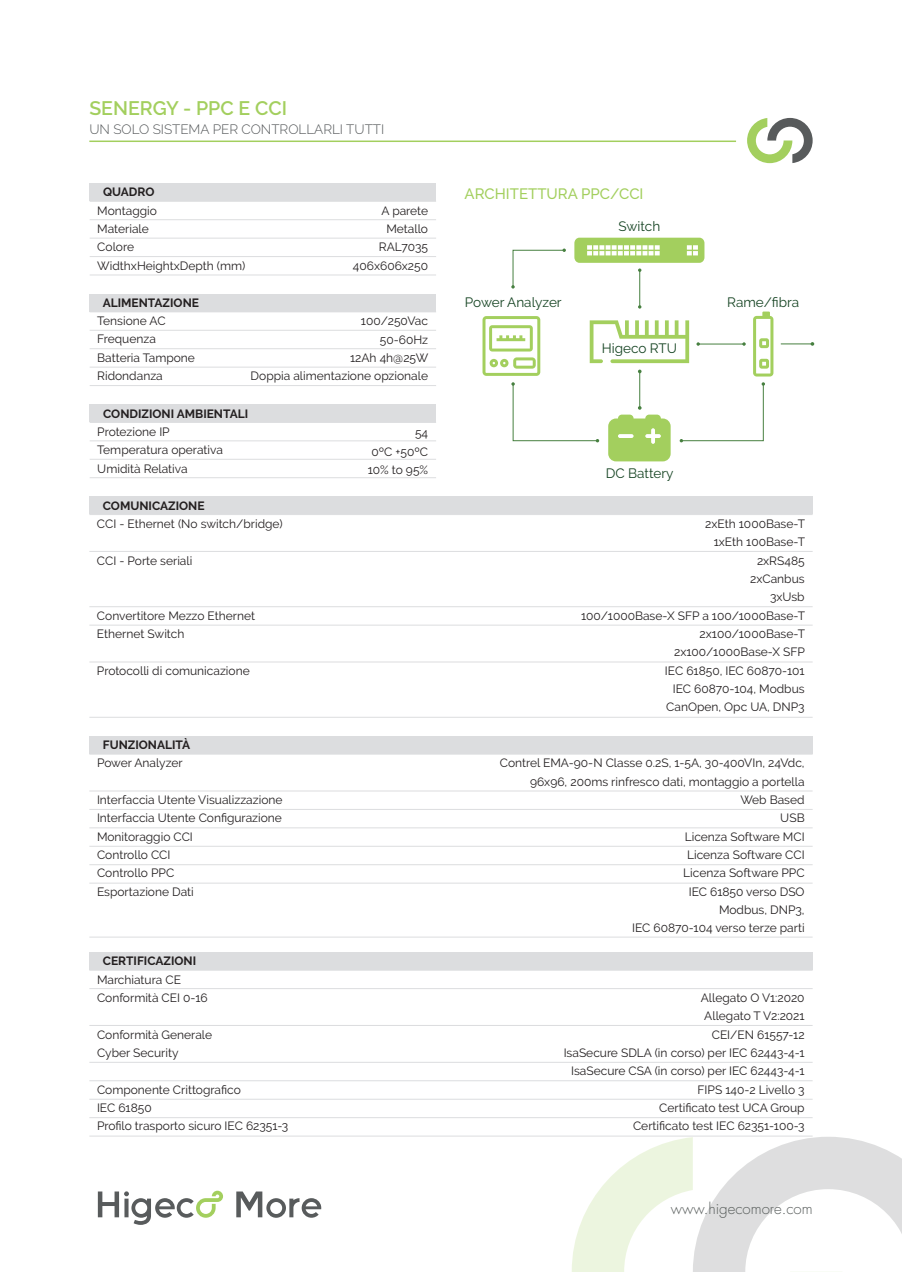
<style>
.page{position:relative;width:902px;height:1272px;background:#fff}
.page>*{position:absolute;margin:0;border:0;box-sizing:border-box;transform-origin:0 0}
.t1{font:600 19.5px "Raleway";color:#a3cf5e}
.t2{font:500 15px "Raleway";color:#a3cf5e}
.t3{font:300 15px "Futura LT";color:#575c5b}
.t4{font:13.5px "Raleway";color:#164423}
.t5{font:300 13.5px "Raleway";color:#545759}
.t6{font:12px/18.3px "Raleway";color:#231f20;text-align:right}
.t7{font:700 12px "Raleway";color:#231f20}
</style>
<div class="page">
<svg style="left:747px;top:118px;width:65px;height:45px"></svg>
<svg style="left:236px;top:1191px;width:85px;height:26px"></svg>
<svg style="left:98px;top:1190px;width:125px;height:34px"></svg>
<hr style="left:89px;top:140px;width:647px;height:2px;background:#a3cf5e">
<div style="left:90px;top:294px;width:346px;height:17px;background:#dcdddf"></div>
<div style="left:90px;top:183px;width:346px;height:18px;background:#dcdddf"></div>
<hr style="left:90px;top:201px;width:346px;height:1px;background:#dcdddf">
<hr style="left:90px;top:219px;width:346px;height:1px;background:#dcdddf">
<hr style="left:90px;top:238px;width:346px;height:1px;background:#dcdddf">
<hr style="left:90px;top:256px;width:346px;height:1px;background:#dcdddf">
<hr style="left:90px;top:422px;width:346px;height:1px;background:#dcdddf">
<hr style="left:90px;top:440px;width:346px;height:1px;background:#dcdddf">
<hr style="left:90px;top:459px;width:346px;height:1px;background:#dcdddf">
<hr style="left:90px;top:477px;width:346px;height:1px;background:#dcdddf">
<hr style="left:89px;top:514px;width:723px;height:1px;background:#dcdddf">
<hr style="left:89px;top:551px;width:723px;height:1px;background:#dcdddf">
<hr style="left:90px;top:311px;width:346px;height:1px;background:#dcdddf">
<hr style="left:90px;top:330px;width:346px;height:1px;background:#dcdddf">
<hr style="left:90px;top:348px;width:346px;height:1px;background:#dcdddf">
<hr style="left:90px;top:367px;width:346px;height:1px;background:#dcdddf">
<hr style="left:90px;top:385px;width:346px;height:1px;background:#dcdddf">
<div style="left:90px;top:404px;width:346px;height:18px;background:#dcdddf"></div>
<hr style="left:89px;top:606px;width:723px;height:1px;background:#dcdddf">
<hr style="left:89px;top:624px;width:723px;height:1px;background:#dcdddf">
<hr style="left:89px;top:661px;width:723px;height:1px;background:#dcdddf">
<hr style="left:89px;top:717px;width:723px;height:1px;background:#dcdddf">
<hr style="left:89px;top:753px;width:723px;height:1px;background:#dcdddf">
<hr style="left:89px;top:809px;width:723px;height:1px;background:#dcdddf">
<hr style="left:89px;top:827px;width:723px;height:1px;background:#dcdddf">
<hr style="left:89px;top:846px;width:723px;height:1px;background:#dcdddf">
<hr style="left:89px;top:864px;width:723px;height:1px;background:#dcdddf">
<div style="left:89px;top:496px;width:723px;height:18px;background:#dcdddf"></div>
<hr style="left:89px;top:969px;width:723px;height:1px;background:#dcdddf">
<hr style="left:89px;top:1135px;width:723px;height:1px;background:#dcdddf">
<hr style="left:89px;top:1025px;width:723px;height:1px;background:#dcdddf">
<hr style="left:89px;top:1061px;width:723px;height:1px;background:#dcdddf">
<hr style="left:89px;top:1080px;width:723px;height:1px;background:#dcdddf">
<div style="left:89px;top:736px;width:723px;height:17px;background:#dcdddf"></div>
<div style="left:89px;top:952px;width:723px;height:17px;background:#dcdddf"></div>
<hr style="left:89px;top:1098px;width:723px;height:1px;background:#dcdddf">
<hr style="left:89px;top:1117px;width:723px;height:1px;background:#dcdddf">
<svg style="left:482px;top:316px;width:58px;height:60px"></svg>
<svg style="left:589px;top:320px;width:100px;height:43px"></svg>
<svg style="left:511px;top:248px;width:55px;height:40px"></svg>
<svg style="left:679px;top:382px;width:86px;height:60px"></svg>
<svg style="left:511px;top:382px;width:88px;height:60px"></svg>
<hr style="left:639px;top:270px;width:1px;height:37px;background:#478040">
<svg style="left:574px;top:238px;width:130px;height:34px"></svg>
<hr style="left:639px;top:371px;width:1px;height:37px;background:#478040">
<svg style="left:608px;top:406px;width:62px;height:55px"></svg>
<hr style="left:780px;top:343px;width:32px;height:1px;background:#478040">
<svg style="left:810px;top:342px;width:4px;height:4px"></svg>
<svg style="left:753px;top:311px;width:20px;height:65px"></svg>
<hr style="left:698px;top:343px;width:46px;height:1px;background:#478040">
<hr style="left:89px;top:790px;width:723px;height:1px;background:#dcdddf">
<hr style="left:90px;top:275px;width:346px;height:1px;background:#dcdddf">
<svg style="left:571px;top:1136px;width:330px;height:135px"></svg>
<hr style="left:89px;top:988px;width:723px;height:1px;background:#dcdddf">
<hr style="left:89px;top:882px;width:723px;height:1px;background:#dcdddf">
<hr style="left:89px;top:936px;width:723px;height:1px;background:#dcdddf">
<p class="t1" style="left:89px;top:97px;width:199px">SENERGY - PPC E CCI</p>
<p class="t5" style="left:89px;top:121px;width:296px">UN SOLO SISTEMA PER CONTROLLARLI TUTTI</p>
<p class="t7" style="left:103px;top:185px;width:53px">QUADRO</p>
<p class="t6" style="left:97px;top:201px;width:61px">Montaggio</p>
<p class="t6" style="left:97px;top:219px;width:53px">Materiale</p>
<p class="t6" style="left:97px;top:238px;width:38px">Colore</p>
<p class="t6" style="left:97px;top:256px;width:150px">WidthxHeightxDepth (mm)</p>
<p class="t7" style="left:103px;top:296px;width:98px">ALIMENTAZIONE</p>
<p class="t6" style="left:97px;top:312px;width:70px">Tensione AC</p>
<p class="t6" style="left:97px;top:330px;width:60px">Frequenza</p>
<p class="t6" style="left:97px;top:348px;width:99px">Batteria Tampone</p>
<p class="t6" style="left:97px;top:367px;width:67px">Ridondanza</p>
<p class="t6" style="left:381px;top:201px;width:48px">A parete</p>
<p class="t6" style="left:386px;top:219px;width:43px">Metallo</p>
<p class="t6" style="left:379px;top:238px;width:51px">RAL7035</p>
<p class="t6" style="left:353px;top:256px;width:77px">406x606x250</p>
<p class="t6" style="left:361px;top:312px;width:69px">100/250Vac</p>
<p class="t6" style="left:380px;top:330px;width:50px">50-60Hz</p>
<p class="t6" style="left:350px;top:348px;width:80px">12Ah 4h@25W</p>
<p class="t6" style="left:250px;top:367px;width:179px">Doppia alimentazione opzionale</p>
<p class="t7" style="left:103px;top:406px;width:147px">CONDIZIONI AMBIENTALI</p>
<p class="t6" style="left:97px;top:422px;width:74px">Protezione IP</p>
<p class="t6" style="left:97px;top:441px;width:127px">Temperatura operativa</p>
<p class="t6" style="left:97px;top:459px;width:92px">Umidità Relativa</p>
<p class="t7" style="left:103px;top:498px;width:103px">COMUNICAZIONE</p>
<p class="t6" style="left:97px;top:514px;width:187px">CCI - Ethernet (No switch/bridge)</p>
<p class="t6" style="left:97px;top:551px;width:97px">CCI - Porte seriali</p>
<p class="t6" style="left:97px;top:606px;width:159px">Convertitore Mezzo Ethernet</p>
<p class="t6" style="left:97px;top:624px;width:89px">Ethernet Switch</p>
<p class="t6" style="left:97px;top:661px;width:154px">Protocolli di comunicazione</p>
<p class="t7" style="left:103px;top:737px;width:89px">FUNZIONALITÀ</p>
<p class="t6" style="left:97px;top:753px;width:87px">Power Analyzer</p>
<p class="t6" style="left:97px;top:790px;width:187px">Interfaccia Utente Visualizzazione</p>
<p class="t6" style="left:97px;top:808px;width:186px">Interfaccia Utente Configurazione</p>
<p class="t6" style="left:97px;top:827px;width:97px">Monitoraggio CCI</p>
<p class="t6" style="left:97px;top:845px;width:75px">Controllo CCI</p>
<p class="t6" style="left:97px;top:863px;width:79px">Controllo PPC</p>
<p class="t6" style="left:97px;top:882px;width:98px">Esportazione Dati</p>
<p class="t7" style="left:103px;top:954px;width:95px">CERTIFICAZIONI</p>
<p class="t6" style="left:97px;top:970px;width:86px">Marchiatura CE</p>
<p class="t6" style="left:97px;top:988px;width:112px">Conformità CEI 0-16</p>
<p class="t6" style="left:97px;top:1025px;width:117px">Conformità Generale</p>
<p class="t6" style="left:97px;top:1043px;width:83px">Cyber Security</p>
<p class="t6" style="left:97px;top:1080px;width:145px">Componente Crittografico</p>
<p class="t6" style="left:97px;top:1098px;width:56px">IEC 61850</p>
<p class="t6" style="left:97px;top:1116px;width:193px">Profilo trasporto sicuro IEC 62351-3</p>
<p class="t6" style="left:415px;top:424px;width:15px">54</p>
<p class="t6" style="left:371px;top:442px;width:58px">0ºC +50ºC</p>
<p class="t6" style="left:368px;top:460px;width:62px">10% to 95%</p>
<p class="t2" style="left:464px;top:185px;width:180px">ARCHITETTURA PPC/CCI</p>
<p class="t4" style="left:465px;top:294px;width:98px">Power Analyzer</p>
<p class="t4" style="left:618px;top:218px;width:43px">Switch</p>
<p class="t4" style="left:601px;top:340px;width:77px">Higeco RTU</p>
<p class="t4" style="left:727px;top:294px;width:73px">Rame/fibra</p>
<p class="t4" style="left:605px;top:465px;width:69px">DC Battery</p>
<p class="t6" style="left:705px;top:514px;width:101px">2xEth 1000Base-T</p>
<p class="t6" style="left:713px;top:533px;width:93px">1xEth 100Base-T</p>
<p class="t6" style="left:757px;top:551px;width:49px">2xRS485</p>
<p class="t6" style="left:750px;top:569px;width:56px">2xCanbus</p>
<p class="t6" style="left:770px;top:588px;width:36px">3xUsb</p>
<p class="t6" style="left:581px;top:606px;width:225px">100/1000Base-X SFP a 100/1000Base-T</p>
<p class="t6" style="left:699px;top:624px;width:107px">2x100/1000Base-T</p>
<p class="t6" style="left:674px;top:643px;width:132px">2x100/1000Base-X SFP</p>
<p class="t6" style="left:665px;top:661px;width:141px">IEC 61850, IEC 60870-101</p>
<p class="t6" style="left:672px;top:679px;width:133px">IEC 60870-104, Modbus</p>
<p class="t6" style="left:666px;top:697px;width:140px">CanOpen, Opc UA, DNP3</p>
<p class="t6" style="left:499px;top:753px;width:306px">Contrel EMA-90-N Classe 0.2S, 1-5A, 30-400VIn, 24Vdc,<br>96x96, 200ms rinfresco dati, montaggio a portella</p>
<p class="t6" style="left:740px;top:790px;width:66px">Web Based</p>
<p class="t6" style="left:780px;top:808px;width:26px">USB</p>
<p class="t6" style="left:684px;top:827px;width:121px">Licenza Software MCI</p>
<p class="t6" style="left:687px;top:845px;width:119px">Licenza Software CCI</p>
<p class="t6" style="left:683px;top:863px;width:123px">Licenza Software PPC</p>
<p class="t6" style="left:688px;top:882px;width:117px">IEC 61850 verso DSO</p>
<p class="t6" style="left:719px;top:900px;width:87px">Modbus, DNP3,</p>
<p class="t6" style="left:632px;top:918px;width:174px">IEC 60870-104 verso terze parti</p>
<p class="t6" style="left:700px;top:988px;width:105px">Allegato O V1:2020</p>
<p class="t6" style="left:704px;top:1006px;width:102px">Allegato T V2:2021</p>
<p class="t6" style="left:711px;top:1025px;width:94px">CEI/EN 61557-12</p>
<p class="t6" style="left:563px;top:1043px;width:242px">IsaSecure SDLA (in corso) per IEC 62443-4-1</p>
<p class="t6" style="left:571px;top:1061px;width:235px">IsaSecure CSA (in corso) per IEC 62443-4-1</p>
<p class="t6" style="left:697px;top:1080px;width:109px">FIPS 140-2 Livello 3</p>
<p class="t6" style="left:659px;top:1098px;width:147px">Certificato test UCA Group</p>
<p class="t6" style="left:633px;top:1116px;width:173px">Certificato test IEC 62351-100-3</p>
<p class="t3" style="left:670px;top:1199px;width:143px">www.higecomore.com</p>
</div>
